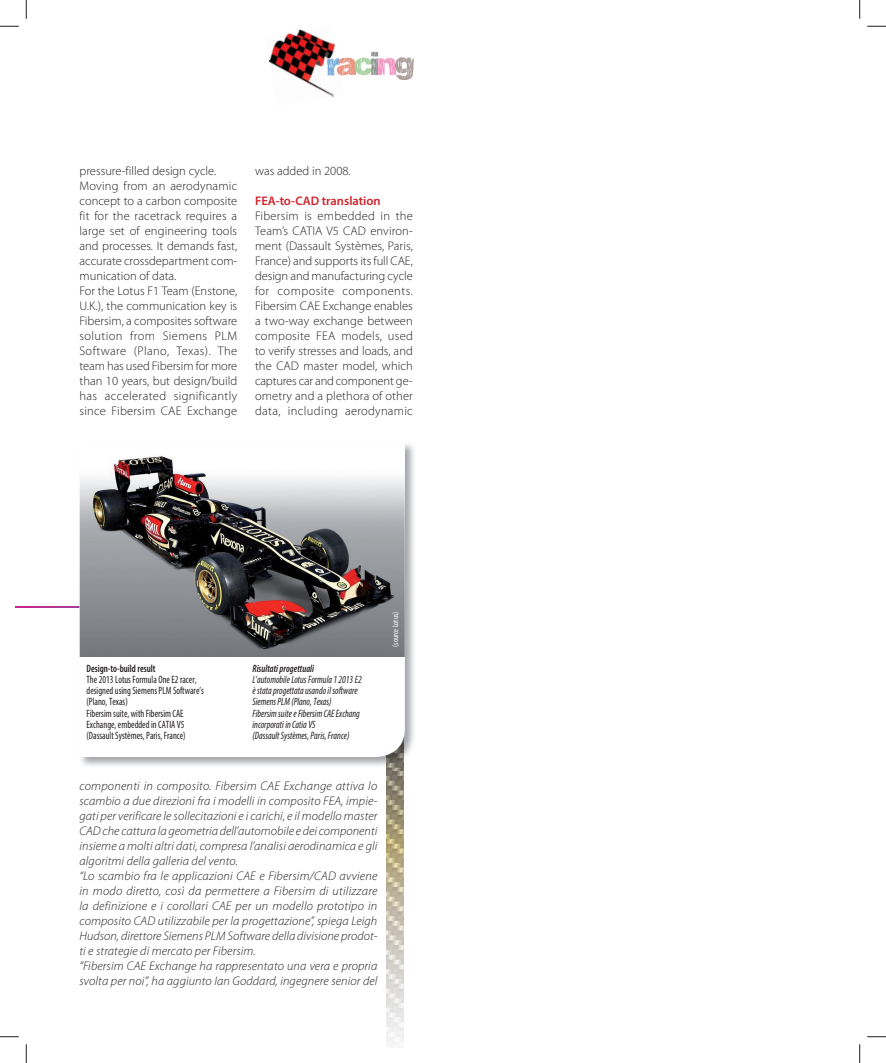
<style>
.page{position:relative;width:886px;height:1063px;background:#fff}
.page>*{position:absolute;margin:0;border:0;box-sizing:border-box;transform-origin:0 0}
.t1{font:300 12.5px/15px "Myriad Pro";color:#231f20}
.t2{font:italic 300 12.5px/15px "Myriad Pro";letter-spacing:.01em;color:#231f20}
.t3{font:600 12.5px "Myriad Pro";color:#d1232a}
.t4{font:italic condensed 10.62px/11.2px "Myriad Pro";color:#231f20;scale:.9 1}
.t5{font:condensed 10.62px/11.2px "Myriad Pro";color:#231f20;scale:.9 1}
.t6{font:600 condensed 10.62px "Myriad Pro";color:#231f20;scale:.9 1}
.t7{font:italic 600 condensed 10.62px "Myriad Pro";color:#231f20;scale:.9 1}
.t8{font:condensed 8.12px "Myriad Pro";color:#fff}
</style>
<div class="page">
<svg style="left:16px;top:606px;width:63px;height:1px"></svg>
<img style="left:386px;top:768px;width:18px;height:277px">
<img style="left:81px;top:444px;width:333px;height:324px">
<svg style="left:81px;top:657px;width:323px;height:100px"></svg>
<img style="left:79px;top:444px;width:325px;height:213px">
<img style="left:268px;top:29px;width:68px;height:68px">
<img style="left:327px;top:58px;width:10px;height:17px">
<svg style="left:337px;top:52px;width:76px;height:28px"></svg>
<svg style="left:0;top:25px;width:19px;height:2px"></svg>
<svg style="left:867px;top:25px;width:18px;height:2px"></svg>
<svg style="left:0;top:1036px;width:19px;height:1px"></svg>
<svg style="left:867px;top:1036px;width:18px;height:1px"></svg>
<svg style="left:25px;top:0;width:2px;height:19px"></svg>
<svg style="left:25px;top:1044px;width:2px;height:18px"></svg>
<svg style="left:859px;top:0;width:1px;height:19px"></svg>
<svg style="left:859px;top:1044px;width:1px;height:18px"></svg>
<p class="t1" style="left:79px;top:164px;width:159px">pressure-filled design cycle.<br>Moving from an aerodynamic concept to a carbon composite fit for the racetrack requires a large set of engineering tools and processes. It demands fast, accurate crossdepartment com&shy;munication of data.<br>For the Lotus F1 Team (Enstone,<br>U.K.), the communication key is<br>Fibersim, a composites software solution from Siemens PLM<br>Software (Plano, Texas). The team has used Fibersim for more than 10 years, but design/build has accelerated significantly since Fibersim CAE Exchange</p>
<p class="t1" style="left:255px;top:164px;width:97px">was added in 2008.</p>
<p class="t3" style="left:255px;top:196px;width:127px">FEA-to-CAD translation</p>
<p class="t1" style="left:255px;top:209px;width:159px;text-align:justify">Fibersim is embedded in the Team’s CATIA V5 CAD environ&shy;ment (Dassault Systèmes, Paris, France) and supports its full CAE, design and manufacturing cycle for composite components.<br>Fibersim CAE Exchange enables a two-way exchange between composite FEA models, used to verify stresses and loads, and the CAD master model, which captures car and component ge&shy;ometry and a plethora of other data, including aerodynamic</p>
<p class="t6" style="left:86px;top:664px;width:78px">Design-to-build result</p>
<p class="t5" style="left:86px;top:674px;width:132px">The 2013 Lotus Formula One E2 racer, designed using Siemens PLM Software’s (Plano, Texas)<br>Fibersim suite, with Fibersim CAE<br>Exchange, embedded in CATIA V5 (Dassault Systèmes, Paris, France)</p>
<p class="t7" style="left:252px;top:664px;width:70px">Risultati progettuali</p>
<p class="t4" style="left:252px;top:674px;width:123px">L’automobile Lotus Formula 1 2013 E2 è stata progettata usando il software Siemens PLM (Plano, Texas)<br>Fibersim suite e Fibersim CAE Exchang incorporati in Catia VS<br>(Dassault Systèmes, Paris, France)</p>
<p class="t8" style="left:392px;top:646px;width:37px;rotate:-90deg">(source Lotus)</p>
<p class="t2" style="left:79px;top:779px;width:299px">componenti in composito. Fibersim CAE Exchange attiva lo scambio a due direzioni fra i modelli in composito FEA, impie&shy;gati per verificare le sollecitazioni e i carichi, e il modello master CAD che cattura la geometria dell’automobile e dei componenti insieme a molti altri dati, compresa l’analisi aerodinamica e gli algoritmi della galleria del vento.<br>“Lo scambio fra le applicazioni CAE e Fibersim/CAD avviene in modo diretto, così da permettere a Fibersim di utilizzare la definizione e i corollari CAE per un modello prototipo in composito CAD utilizzabile per la progettazione”, spiega Leigh Hudson, direttore Siemens PLM Software della divisione prodot&shy;ti e strategie di mercato per Fibersim.<br>“Fibersim CAE Exchange ha rappresentato una vera e propria svolta per noi”, ha aggiunto Ian Goddard, ingegnere senior del</p>
</div>
